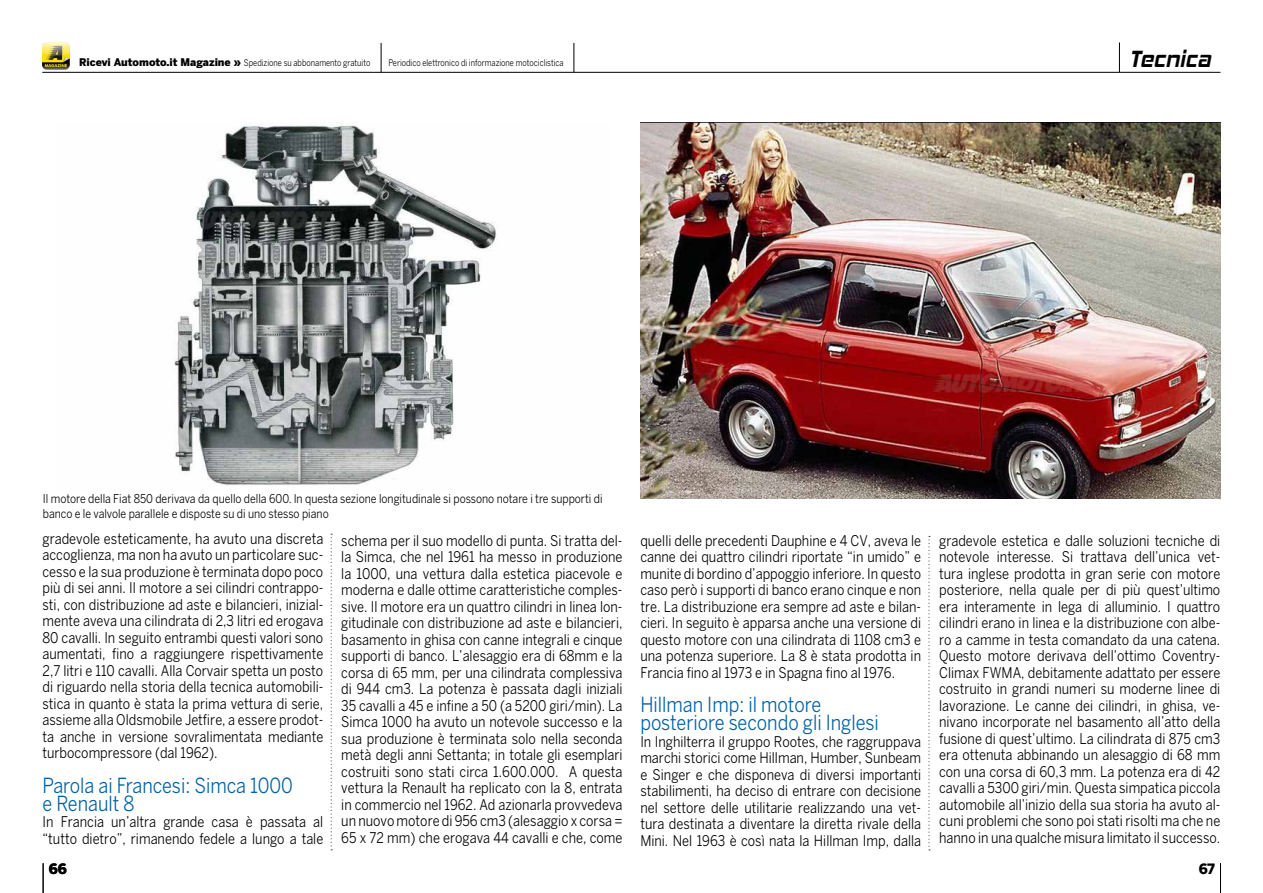
<style>
.page{position:relative;width:1263px;height:893px;background:#fff}
.page>*{position:absolute;margin:0;border:0;box-sizing:border-box;transform-origin:0 0}
.t1{font:italic 700 23.55px "Hemi Head Rg";letter-spacing:.01em;color:#000;scale:.91 1}
.t2{font:20.7px/18px "Benton Sans";color:#0061a6;scale:.87 1}
.t3{font:14.7px/16.5px "Benton Sans";color:#000;text-align:justify;scale:.87 1}
.t4{font:900 14.1px "Benton Sans";color:#000;scale:.95 1}
.t5{font:12.15px/15px "Benton Sans";color:#000;scale:.87 1}
.t6{font:9px "Benton Sans";color:#000;scale:.83 1}
.s1{font-weight:900;font-size:10.5px}
</style>
<div class="page">
<svg style="left:381px;top:43px;width:1px;height:29px"></svg>
<hr style="left:42px;top:72px;width:1178px;height:1px;background:#000">
<svg style="left:574px;top:43px;width:1px;height:29px"></svg>
<img style="left:43px;top:43px;width:26px;height:26px">
<svg style="left:331px;top:534px;width:1px;height:316px"></svg>
<hr style="left:43px;top:863px;width:1px;height:30px;background:#000">
<hr style="left:1220px;top:863px;width:1px;height:30px;background:#000">
<svg style="left:928px;top:536px;width:2px;height:314px"></svg>
<img style="left:174px;top:123px;width:323px;height:362px">
<img style="left:640px;top:123px;width:580px;height:375px">
<svg style="left:1119px;top:43px;width:1px;height:29px"></svg>
<p class="t6" style="left:79px;top:57px;width:352px"><span class="s1">Ricevi Automoto.it Magazine »</span> Spedizione su abbonamento gratuito</p>
<p class="t6" style="left:389px;top:57px;width:212px">Periodico elettronico di informazione motociclistica</p>
<h1 class="t1" style="left:1129px;top:44px;width:91px">Tecnica</h1>
<p class="t5" style="left:43px;top:491px;width:645px">Il motore della Fiat 850 derivava da quello della 600. In questa sezione longitudinale si possono notare i tre supporti di banco e le valvole parallele e disposte su di uno stesso piano</p>
<p class="t3" style="left:43px;top:530px;width:324px">gradevole esteticamente, ha avuto una discreta accoglienza, ma non ha avuto un particolare suc&shy;cesso e la sua produzione è terminata dopo poco più di sei anni. Il motore a sei cilindri contrappo&shy;sti, con distribuzione ad aste e bilancieri, inizial&shy;mente aveva una cilindrata di 2,3 litri ed erogava 80 cavalli. In seguito entrambi questi valori sono aumentati, fino a raggiungere rispettivamente 2,7 litri e 110 cavalli. Alla Corvair spetta un posto di riguardo nella storia della tecnica automobili&shy;stica in quanto è stata la prima vettura di serie, assieme alla Oldsmobile Jetfire, a essere prodot&shy;ta anche in versione sovralimentata mediante turbocompressore (dal 1962).</p>
<h2 class="t2" style="left:43px;top:776px;width:289px">Parola ai Francesi: Simca 1000 e Renault 8</h2>
<p class="t3" style="left:43px;top:813px;width:324px">In Francia un’altra grande casa è passata al “tutto dietro”, rimanendo fedele a lungo a tale</p>
<p class="t3" style="left:341px;top:532px;width:325px">schema per il suo modello di punta. Si tratta del&shy;la Simca, che nel 1961 ha messo in produzione la 1000, una vettura dalla estetica piacevole e moderna e dalle ottime caratteristiche comples&shy;sive. Il motore era un quattro cilindri in linea lon&shy;gitudinale con distribuzione ad aste e bilancieri, basamento in ghisa con canne integrali e cinque supporti di banco. L’alesaggio era di 68mm e la corsa di 65 mm, per una cilindrata complessiva di 944 cm3. La potenza è passata dagli iniziali 35 cavalli a 45 e infine a 50 (a 5200 giri/min). La Simca 1000 ha avuto un notevole successo e la sua produzione è terminata solo nella seconda metà degli anni Settanta; in totale gli esemplari costruiti sono stati circa 1.600.000. A questa vettura la Renault ha replicato con la 8, entrata in commercio nel 1962. Ad azionarla provvedeva un nuovo motore di 956 cm3 (alesaggio x corsa = 65 x 72 mm) che erogava 44 cavalli e che, come</p>
<p class="t3" style="left:640px;top:532px;width:324px">quelli delle precedenti Dauphine e 4 CV, aveva le canne dei quattro cilindri riportate “in umido” e munite di bordino d’appoggio inferiore. In questo caso però i supporti di banco erano cinque e non tre. La distribuzione era sempre ad aste e bilan&shy;cieri. In seguito è apparsa anche una versione di questo motore con una cilindrata di 1108 cm3 e una potenza superiore. La 8 è stata prodotta in Francia fino al 1973 e in Spagna fino al 1976.</p>
<h2 class="t2" style="left:640px;top:696px;width:276px">Hillman Imp: il motore posteriore secondo gli Inglesi</h2>
<p class="t3" style="left:640px;top:733px;width:324px">In Inghilterra il gruppo Rootes, che raggruppava marchi storici come Hillman, Humber, Sunbeam e Singer e che disponeva di diversi importanti stabilimenti, ha deciso di entrare con decisione nel settore delle utilitarie realizzando una vet&shy;tura destinata a diventare la diretta rivale della Mini. Nel 1963 è così nata la Hillman Imp, dalla</p>
<p class="t3" style="left:939px;top:532px;width:325px">gradevole estetica e dalle soluzioni tecniche di notevole interesse. Si trattava dell’unica vet&shy;tura inglese prodotta in gran serie con motore posteriore, nella quale per di più quest’ultimo era interamente in lega di alluminio. I quattro cilindri erano in linea e la distribuzione con albe&shy;ro a camme in testa comandato da una catena.<br>Questo motore derivava dell’ottimo Coventry-Climax FWMA, debitamente adattato per essere costruito in grandi numeri su moderne linee di lavorazione. Le canne dei cilindri, in ghisa, ve&shy;nivano incorporate nel basamento all’atto della fusione di quest’ultimo. La cilindrata di 875 cm3 era ottenuta abbinando un alesaggio di 68 mm con una corsa di 60,3 mm. La potenza era di 42 cavalli a 5300 giri/min. Questa simpatica piccola automobile all’inizio della sua storia ha avuto al&shy;cuni problemi che sono poi stati risolti ma che ne hanno in una qualche misura limitato il successo.</p>
<p class="t4" style="left:49px;top:860px;width:21px">66</p>
<p class="t4" style="left:1199px;top:860px;width:18px">67</p>
</div>
